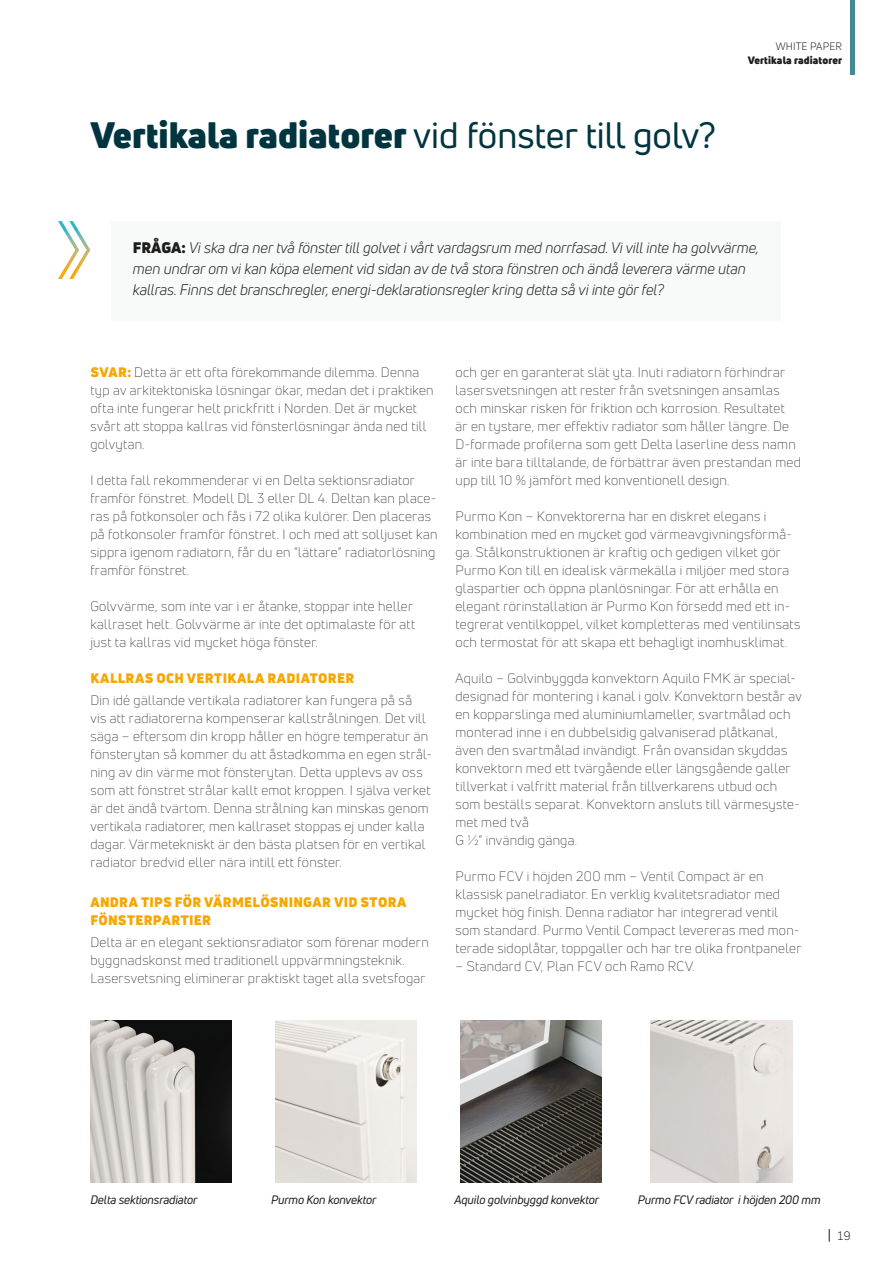
<style>
.page{position:relative;width:893px;height:1263px;background:#fff}
.page>*{position:absolute;margin:0;border:0;box-sizing:border-box;transform-origin:0 0}
.t1{font:900 36px "Uni Neue";color:#00353f}
.t2{font:italic 15px/21px "Uni Neue";color:#1d1d1b}
.t3{font:300 13.5px/18px "Uni Neue";letter-spacing:.02em;color:#1d1d1b}
.t4{font:900 13.5px/18px "Uni Neue";letter-spacing:.03em;color:#f7a600}
.t5{font:italic 12px "Uni Neue";letter-spacing:-.01em;color:#1d1d1b}
.t6{font:12px "Uni Neue";color:#1d1d1b}
.t7{font:900 10.5px "Uni Neue";letter-spacing:.01em;color:#1d1d1b}
.t8{font:10.5px "Uni Neue";letter-spacing:.01em;color:#1d1d1b}
.s1{font-weight:400}
.s2{font-weight:900;font-style:normal}
.s3{font-weight:900;color:#f7a600}
</style>
<div class="page">
<svg style="left:829px;top:1229px;width:1px;height:13px"></svg>
<div style="left:850px;top:0;width:5px;height:74px;background:#458998"></div>
<div style="left:112px;top:221px;width:669px;height:100px;background:#f8fafa"></div>
<svg style="left:58px;top:221px;width:32px;height:58px"></svg>
<img style="left:90px;top:1020px;width:142px;height:162px">
<img style="left:275px;top:1020px;width:142px;height:162px">
<img style="left:460px;top:1020px;width:142px;height:162px">
<img style="left:651px;top:1020px;width:141px;height:162px">
<h1 class="t1" style="left:90px;top:110px;width:627px">Vertikala radiatorer <span class="s1">vid fönster till golv?</span></h1>
<p class="t8" style="left:776px;top:40px;width:68px">WHITE PAPER</p>
<p class="t7" style="left:748px;top:53px;width:96px">Vertikala radiatorer</p>
<p class="t2" style="left:133px;top:238px;width:628px"><span class="s2">FRÅGA:</span> Vi ska dra ner två fönster till golvet i vårt vardagsrum med norrfasad. Vi vill inte ha golvvärme, men undrar om vi kan köpa element vid sidan av de två stora fönstren och ändå leverera värme utan kallras. Finns det branschregler, energi-deklarationsregler kring detta så vi inte gör fel?</p>
<p class="t3" style="left:90px;top:363px;width:345px"><span class="s3">SVAR:</span> Detta är ett ofta förekommande dilemma. Denna typ av arkitektoniska lösningar ökar, medan det i praktiken ofta inte fungerar helt prickfritt i Norden. Det är mycket svårt att stoppa kallras vid fönsterlösningar ända ned till golvytan.</p>
<p class="t3" style="left:90px;top:471px;width:349px">I detta fall rekommenderar vi en Delta sektionsradiator framför fönstret. Modell DL 3 eller DL 4. Deltan kan place&shy;ras på fotkonsoler och fås i 72 olika kulörer. Den placeras på fotkonsoler framför fönstret. I och med att solljuset kan sippra igenom radiatorn, får du en ”lättare” radiatorlösning framför fönstret.</p>
<p class="t3" style="left:90px;top:597px;width:326px">Golvvärme, som inte var i er åtanke, stoppar inte heller kallraset helt. Golvvärme är inte det optimalaste för att just ta kallras vid mycket höga fönster.</p>
<p class="t4" style="left:90px;top:668px;width:265px">KALLRAS OCH VERTIKALA RADIATORER</p>
<p class="t3" style="left:90px;top:691px;width:343px">Din idé gällande vertikala radiatorer kan fungera på så<br>vis att radiatorerna kompenserar kallstrålningen. Det vill säga – eftersom din kropp håller en högre temperatur än fönsterytan så kommer du att åstadkomma en egen strål&shy;ning av din värme mot fönsterytan. Detta upplevs av oss som att fönstret strålar kallt emot kroppen. I själva verket är det ändå tvärtom. Denna strålning kan minskas genom vertikala radiatorer, men kallraset stoppas ej under kalla dagar. Värmetekniskt är den bästa platsen för en vertikal radiator bredvid eller nära intill ett fönster.</p>
<p class="t4" style="left:90px;top:893px;width:318px">ANDRA TIPS FÖR VÄRMELÖSNINGAR VID STORA<br>FÖNSTERPARTIER</p>
<p class="t3" style="left:90px;top:933px;width:340px">Delta är en elegant sektionsradiator som förenar modern byggnadskonst med traditionell uppvärmningsteknik.<br>Lasersvetsning eliminerar praktiskt taget alla svetsfogar</p>
<p class="t3" style="left:455px;top:363px;width:347px">och ger en garanterat slät yta. Inuti radiatorn förhindrar lasersvetsningen att rester från svetsningen ansamlas och minskar risken för friktion och korrosion. Resultatet<br>är en tystare, mer effektiv radiator som håller längre. De D-formade profilerna som gett Delta laserline dess namn är inte bara tilltalande, de förbättrar även prestandan med upp till 10 % jämfört med konventionell design.</p>
<p class="t3" style="left:455px;top:506px;width:346px">Purmo Kon – Konvektorerna har en diskret elegans i kombination med en mycket god värmeavgivningsförmå&shy;ga. Stålkonstruktionen är kraftig och gedigen vilket gör Purmo Kon till en idealisk värmekälla i miljöer med stora glaspartier och öppna planlösningar. För att erhålla en elegant rörinstallation är Purmo Kon försedd med ett in&shy;tegrerat ventilkoppel, vilket kompletteras med ventilinsats och termostat för att skapa ett behagligt inomhusklimat.</p>
<p class="t3" style="left:455px;top:668px;width:348px">Aquilo – Golvinbyggda konvektorn Aquilo FMK är special&shy;designad för montering i kanal i golv. Konvektorn består av en kopparslinga med aluminiumlameller, svartmålad och monterad inne i en dubbelsidig galvaniserad plåtkanal, även den svartmålad invändigt. Från ovansidan skyddas konvektorn med ett tvärgående eller längsgående galler tillverkat i valfritt material från tillverkarens utbud och som beställs separat. Konvektorn ansluts till värmesyste&shy;met med två<br>G ½” invändig gänga.</p>
<p class="t3" style="left:455px;top:866px;width:347px">Purmo FCV i höjden 200 mm – Ventil Compact är en klassisk panelradiator. En verklig kvalitetsradiator med mycket hög finish. Denna radiator har integrerad ventil som standard. Purmo Ventil Compact levereras med mon&shy;terade sidoplåtar, toppgaller och har tre olika frontpaneler</p>
<p class="t3" style="left:455px;top:956px;width:241px">– Standard CV, Plan FCV och Ramo RCV.</p>
<p class="t5" style="left:90px;top:1192px;width:109px">Delta sektionsradiator</p>
<p class="t5" style="left:271px;top:1192px;width:107px">Purmo Kon konvektor</p>
<p class="t5" style="left:454px;top:1192px;width:146px">Aquilo golvinbyggd konvektor</p>
<p class="t5" style="left:638px;top:1192px;width:184px">Purmo FCV radiator i höjden 200 mm</p>
<p class="t6" style="left:837px;top:1228px;width:15px">19</p>
</div>
